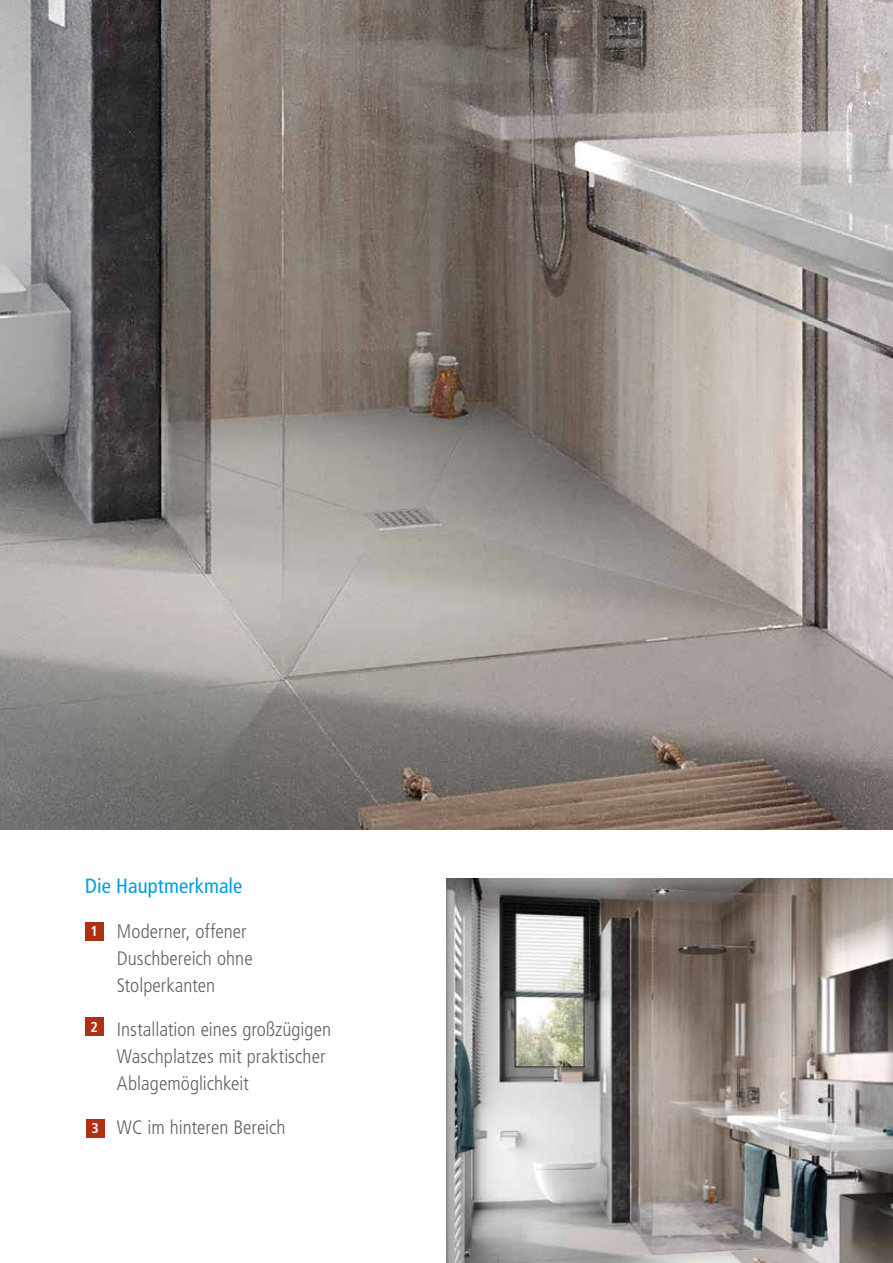
<style>
.page{position:relative;width:893px;height:1263px;background:#fff}
.page>*{position:absolute;margin:0;border:0;box-sizing:border-box;transform-origin:0 0}
.t1{font:condensed 20.7px "Frutiger LT Std";letter-spacing:.005em;color:#009ee3}
.t2{font:300 condensed 19.5px/27px "Frutiger LT Std";color:#636362}
.t3{font:700 condensed 14.25px "Frutiger LT Std";color:#fff}
</style>
<div class="page">
<div style="left:85px;top:922px;width:18px;height:18px;background:#b13014"></div>
<div style="left:85px;top:1018px;width:18px;height:18px;background:#b13014"></div>
<div style="left:86px;top:1119px;width:18px;height:18px;background:#b13014"></div>
<img style="left:0;top:0;width:893px;height:829px">
<img style="left:446px;top:878px;width:447px;height:385px">
<p class="t1" style="left:85px;top:874px;width:159px">Die Hauptmerkmale</p>
<p class="t3" style="left:91px;top:923px;width:9px">1</p>
<p class="t2" style="left:117px;top:918px;width:137px">Moderner, offener<br>Duschbereich ohne<br>Stolperkanten</p>
<p class="t2" style="left:117px;top:1016px;width:216px">Installation eines großzügigen<br>Waschplatzes mit praktischer<br>Ablagemöglichkeit</p>
<p class="t2" style="left:117px;top:1114px;width:170px">WC im hinteren Bereich</p>
<p class="t3" style="left:91px;top:1018px;width:9px">2</p>
<p class="t3" style="left:92px;top:1120px;width:9px">3</p>
</div>
